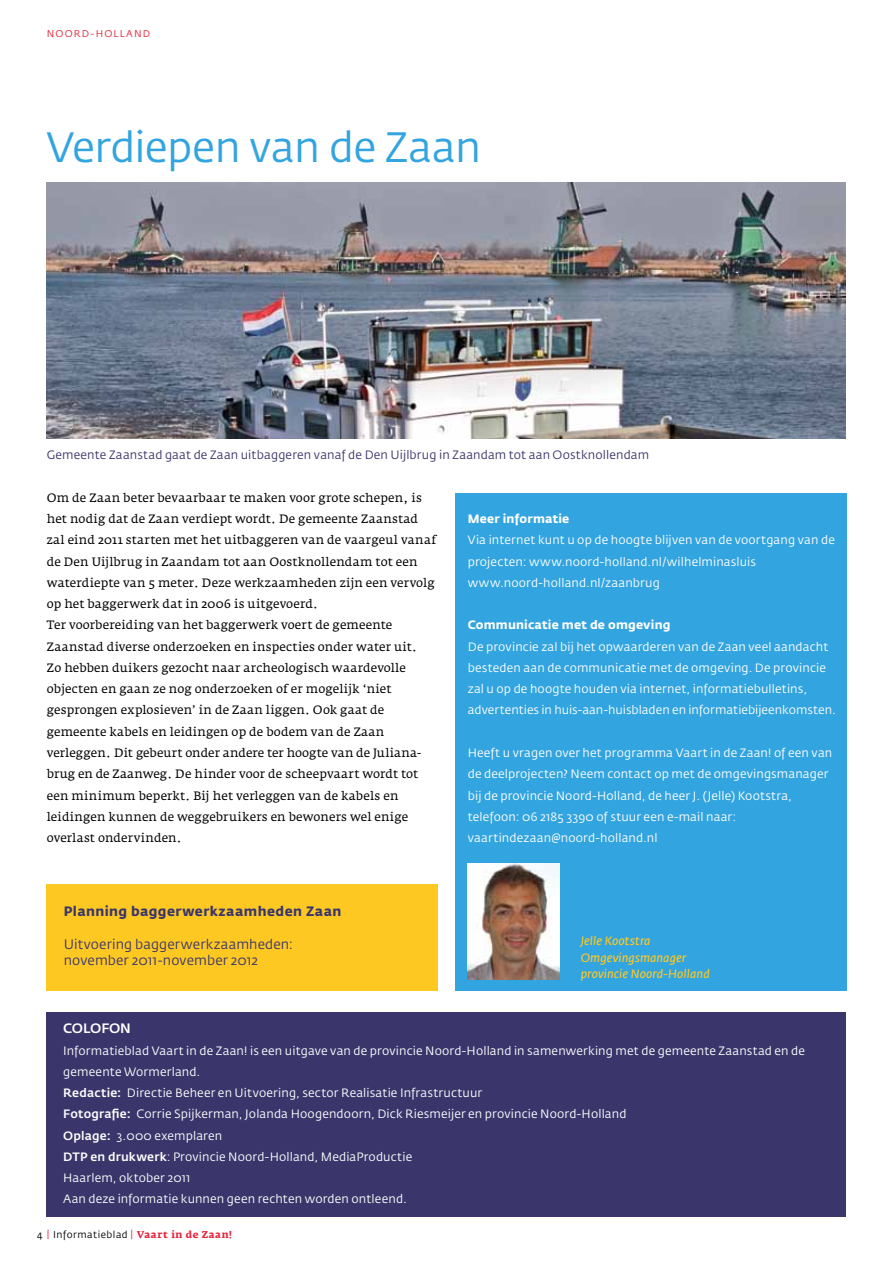
<style>
.page{position:relative;width:893px;height:1263px;background:#fff}
.page>*{position:absolute;margin:0;border:0;box-sizing:border-box;transform-origin:0 0}
.t1{font:42px "Fedra Sans Std";letter-spacing:-.01em;color:#32a4df}
.t2{font:13.5px/16.2px "Fedra Sans Std";letter-spacing:.01em;color:#3a366b}
.t3{font:700 13.5px "Fedra Sans Std";letter-spacing:.03em;color:#3a366b}
.t4{font:500 13.5px "Fedra Sans Std";letter-spacing:-.01em;color:#fff}
.t5{font:12px/21.3px "Fedra Sans Std";letter-spacing:.01em;color:#fff}
.t6{font:12px/21.3px "Fedra Serif A Std";letter-spacing:.01em;color:#000}
.t7{font:12px "Fedra Sans Std";letter-spacing:.015em;color:#3a366b}
.t8{font:italic 600 12px/16.5px "Fedra Sans Std";letter-spacing:.005em;color:#fec823}
.t9{font:700 12px "Fedra Sans Std";letter-spacing:.015em;color:#fff}
.t10{font:9.75px "Fedra Sans Std";letter-spacing:.05em;color:#000}
.t11{font:9.75px "Fedra Sans Std";letter-spacing:.12em;color:#e5233b}
.s1{font-weight:500}
.s2{font-family:"Fedra Serif A Std";font-weight:600;color:#e5233b}
.s3{font-family:"Fedra Serif A Std";font-weight:700;color:#e5233b}
</style>
<div class="page">
<div style="left:47px;top:1012px;width:799px;height:204px;background:#3a366b"></div>
<img style="left:47px;top:183px;width:798px;height:255px">
<div style="left:47px;top:884px;width:391px;height:107px;background:#fec823"></div>
<div style="left:455px;top:493px;width:391px;height:498px;background:#32a4df"></div>
<img style="left:468px;top:863px;width:91px;height:116px">
<p class="t11" style="left:47px;top:28px;width:105px">NOORD-HOLLAND</p>
<h1 class="t1" style="left:47px;top:121px;width:436px">Verdiepen van de Zaan</h1>
<p class="t7" style="left:47px;top:448px;width:604px">Gemeente Zaanstad gaat de Zaan uitbaggeren vanaf de Den Uijlbrug in Zaandam tot aan Oostknollendam</p>
<p class="t6" style="left:47px;top:487px;width:391px">Om de Zaan beter bevaarbaar te maken voor grote schepen, is het nodig dat de Zaan verdiept wordt. De gemeente Zaanstad zal eind 2011 starten met het uitbaggeren van de vaargeul vanaf de Den Uijlbrug in Zaandam tot aan Oostknollendam tot een waterdiepte van 5 meter. Deze werkzaamheden zijn een vervolg op het baggerwerk dat in 2006 is uitgevoerd.<br>Ter voorbereiding van het baggerwerk voert de gemeente Zaanstad diverse onderzoeken en inspecties onder water uit.<br>Zo hebben duikers gezocht naar archeologisch waardevolle objecten en gaan ze nog onderzoeken of er mogelijk ‘niet gesprongen explosieven’ in de Zaan liggen. Ook gaat de gemeente kabels en leidingen op de bodem van de Zaan verleggen. Dit gebeurt onder andere ter hoogte van de Juliana&shy;brug en de Zaanweg. De hinder voor de scheepvaart wordt tot een minimum beperkt. Bij het verleggen van de kabels en leidingen kunnen de weggebruikers en bewoners wel enige overlast ondervinden.</p>
<p class="t3" style="left:64px;top:903px;width:279px">Planning baggerwerkzaamheden Zaan</p>
<p class="t2" style="left:64px;top:936px;width:231px">Uitvoering baggerwerkzaamheden: november 2011-november 2012</p>
<p class="t9" style="left:468px;top:511px;width:103px">Meer informatie</p>
<p class="t5" style="left:468px;top:530px;width:369px">Via internet kunt u op de hoogte blijven van de voortgang van de projecten: www.noord-holland.nl/wilhelminasluis www.noord-holland.nl/zaanbrug</p>
<p class="t9" style="left:468px;top:617px;width:204px">Communicatie met de omgeving</p>
<p class="t5" style="left:468px;top:636px;width:369px">De provincie zal bij het opwaarderen van de Zaan veel aandacht besteden aan de communicatie met de omgeving. De provincie zal u op de hoogte houden via internet, informatiebulletins, advertenties in huis-aan-huisbladen en informatiebijeenkomsten.</p>
<p class="t5" style="left:468px;top:742px;width:366px">Heeft u vragen over het programma Vaart in de Zaan! of een van de deelprojecten? Neem contact op met de omgevingsmanager bij de provincie Noord-Holland, de heer J. (Jelle) Kootstra, telefoon: 06 2185 3390 of stuur een e-mail naar: vaartindezaan@noord-holland.nl</p>
<p class="t8" style="left:581px;top:933px;width:130px">Jelle Kootstra<br>Omgevingsmanager provincie Noord-Holland</p>
<p class="t4" style="left:63px;top:1020px;width:67px">Colofon</p>
<p class="t5" style="left:63px;top:1040px;width:743px">Informatieblad Vaart in de Zaan! is een uitgave van de provincie Noord-Holland in samenwerking met de gemeente Zaanstad en de gemeente Wormerland.<br><span class="s1">Redactie:</span> Directie Beheer en Uitvoering, sector Realisatie Infrastructuur<br><span class="s1">Fotografie:</span> Corrie Spijkerman, Jolanda Hoogendoorn, Dick Riesmeijer en provincie Noord-Holland<br><span class="s1">Oplage:</span> 3.000 exemplaren<br><span class="s1">DTP en drukwerk</span>: Provincie Noord-Holland, MediaProductie<br>Haarlem, oktober 2011<br>Aan deze informatie kunnen geen rechten worden ontleend.</p>
<p class="t10" style="left:37px;top:1229px;width:196px">4 <span class="s2">|</span> Informatieblad <span class="s2">|</span> <span class="s3">Vaart in de Zaan!</span></p>
</div>
